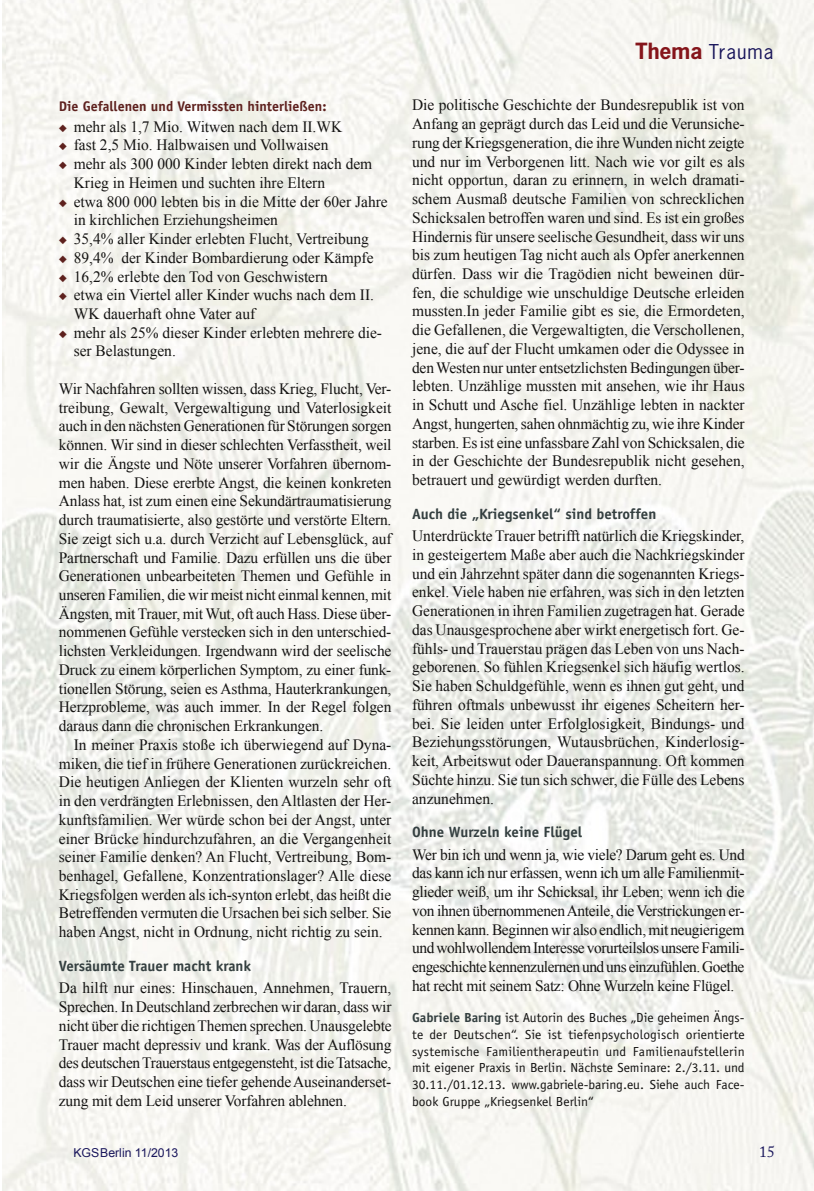
<style>
.page{position:relative;width:814px;height:1191px;background:#fff}
.page>*{position:absolute;margin:0;border:0;box-sizing:border-box;transform-origin:0 0}
.t1{font:19.25px "News Gothic Std";letter-spacing:.05em;color:#19165b}
.t2{font:15.75px/18.7px "Times New Roman";color:#141312;text-align:justify}
.t3{font:15.75px "Adobe Caslon";color:#19165b}
.t4{font:700 14.88px "Officina Sans";color:#343f40}
.t5{font:700 14px "Officina Sans";color:#5e211e}
.t6{font:13.12px/16.6px "Officina Sans Std";color:#141312;text-align:justify}
.t7{font:12.25px "Arial";color:#19165b}
.t8{font:10.5px/18.7px "Zapf Dingbats";color:#5e211e;text-align:justify}
.s1{font-weight:700;font-size:21px;color:#85151b}
.s2{font-family:"Officina Sans";font-weight:700;color:#343f40}
</style>
<div class="page">
<img style="left:3px;top:0;width:811px;height:1191px">
<svg style="left:59px;top:199px;width:8px;height:8px"></svg>
<svg style="left:59px;top:330px;width:8px;height:8px"></svg>
<p class="t5" style="left:59px;top:97px;width:269px">Die Gefallenen und Vermissten hinterließen:</p>
<p class="t2" style="left:74px;top:117px;width:315px;text-align:left">mehr als 1,7 Mio. Witwen nach dem II.WK<br>fast 2,5 Mio. Halbwaisen und Vollwaisen<br>mehr als 300 000 Kinder lebten direkt nach dem Krieg in Heimen und suchten ihre Eltern<br>etwa 800 000 lebten bis in die Mitte der 60er Jahre in kirchlichen Erziehungsheimen<br>35,4% aller Kinder erlebten Flucht, Vertreibung 89,4% der Kinder Bombardierung oder Kämpfe 16,2% erlebte den Tod von Geschwistern<br>etwa ein Viertel aller Kinder wuchs nach dem II.<br>WK dauerhaft ohne Vater auf<br>mehr als 25% dieser Kinder erlebten mehrere die&shy;ser Belastungen.</p>
<p class="t2" style="left:59px;top:379px;width:334px">Wir Nachfahren sollten wissen, dass Krieg, Flucht, Ver&shy;treibung, Gewalt, Vergewaltigung und Vaterlosigkeit auch in den nächsten Generationen für Störungen sorgen können. Wir sind in dieser schlechten Verfasstheit, weil wir die Ängste und Nöte unserer Vorfahren übernom&shy;men haben. Diese ererbte Angst, die keinen konkreten Anlass hat, ist zum einen eine Sekundärtraumatisierung durch traumatisierte, also gestörte und verstörte Eltern.<br>Sie zeigt sich u.a. durch Verzicht auf Lebensglück, auf Partnerschaft und Familie. Dazu erfüllen uns die über Generationen unbearbeiteten Themen und Gefühle in unseren Familien, die wir meist nicht einmal kennen, mit Ängsten, mit Trauer, mit Wut, oft auch Hass. Diese über&shy;nommenen Gefühle verstecken sich in den unterschied&shy;lichsten Verkleidungen. Irgendwann wird der seelische Druck zu einem körperlichen Symptom, zu einer funk&shy;tionellen Störung, seien es Asthma, Hauterkrankungen, Herzprobleme, was auch immer. In der Regel folgen daraus dann die chronischen Erkrankungen.</p>
<p class="t2" style="left:59px;top:735px;width:334px;text-indent:15px">In meiner Praxis stoße ich überwiegend auf Dyna&shy;miken, die tief in frühere Generationen zurückreichen.<br>Die heutigen Anliegen der Klienten wurzeln sehr oft in den verdrängten Erlebnissen, den Altlasten der Her&shy;kunftsfamilien. Wer würde schon bei der Angst, unter einer Brücke hindurchzufahren, an die Vergangenheit seiner Familie denken? An Flucht, Vertreibung, Bom&shy;benhagel, Gefallene, Konzentrationslager? Alle diese Kriegsfolgen werden als ich-synton erlebt, das heißt die Betreffenden vermuten die Ursachen bei sich selber. Sie haben Angst, nicht in Ordnung, nicht richtig zu sein.</p>
<p class="t4" style="left:59px;top:956px;width:194px">Versäumte Trauer macht krank</p>
<p class="t2" style="left:59px;top:978px;width:334px">Da hilft nur eines: Hinschauen, Annehmen, Trauern, Sprechen. In Deutschland zerbrechen wir daran, dass wir nicht über die richtigen Themen sprechen. Unausgelebte Trauer macht depressiv und krank. Was der Auflösung des deutschen Trauerstaus entgegensteht, ist die Tatsache, dass wir Deutschen eine tiefer gehende Auseinanderset&shy;zung mit dem Leid unserer Vorfahren ablehnen.</p>
<p class="t8" style="left:59px;top:119px;width:10px">◆ ◆ ◆</p>
<p class="t8" style="left:59px;top:231px;width:10px">◆ ◆ ◆ ◆</p>
<p class="t1" style="left:635px;top:40px;width:139px"><span class="s1">Thema</span> Trauma</p>
<p class="t2" style="left:412px;top:96px;width:334px">Die politische Geschichte der Bundesrepublik ist von Anfang an geprägt durch das Leid und die Verunsiche&shy;rung der Kriegsgeneration, die ihre Wunden nicht zeigte und nur im Verborgenen litt. Nach wie vor gilt es als nicht opportun, daran zu erinnern, in welch dramati&shy;schem Ausmaß deutsche Familien von schrecklichen Schicksalen betroffen waren und sind. Es ist ein großes Hindernis für unsere seelische Gesundheit, dass wir uns bis zum heutigen Tag nicht auch als Opfer anerkennen dürfen. Dass wir die Tragödien nicht beweinen dür&shy;fen, die schuldige wie unschuldige Deutsche erleiden mussten.In jeder Familie gibt es sie, die Ermordeten, die Gefallenen, die Vergewaltigten, die Verschollenen, jene, die auf der Flucht umkamen oder die Odyssee in den Westen nur unter entsetzlichsten Bedingungen über&shy;lebten. Unzählige mussten mit ansehen, wie ihr Haus in Schutt und Asche fiel. Unzählige lebten in nackter Angst, hungerten, sahen ohnmächtig zu, wie ihre Kinder starben. Es ist eine unfassbare Zahl von Schicksalen, die in der Geschichte der Bundesrepublik nicht gesehen, betrauert und gewürdigt werden durften.</p>
<p class="t4" style="left:412px;top:504px;width:246px">Auch die „Kriegsenkel“ sind betroffen</p>
<p class="t2" style="left:412px;top:526px;width:334px">Unterdrückte Trauer betrifft natürlich die Kriegskinder, in gesteigertem Maße aber auch die Nachkriegskinder und ein Jahrzehnt später dann die sogenannten Kriegs&shy;enkel. Viele haben nie erfahren, was sich in den letzten Generationen in ihren Familien zugetragen hat. Gerade das Unausgesprochene aber wirkt energetisch fort. Ge&shy;fühls- und Trauerstau prägen das Leben von uns Nach&shy;geborenen. So fühlen Kriegsenkel sich häufig wertlos.<br>Sie haben Schuldgefühle, wenn es ihnen gut geht, und führen oftmals unbewusst ihr eigenes Scheitern her&shy;bei. Sie leiden unter Erfolglosigkeit, Bindungs- und Beziehungsstörungen, Wutausbrüchen, Kinderlosig&shy;keit, Arbeitswut oder Daueranspannung. Oft kommen Süchte hinzu. Sie tun sich schwer, die Fülle des Lebens anzunehmen.</p>
<p class="t4" style="left:412px;top:823px;width:171px">Ohne Wurzeln keine Flügel</p>
<p class="t2" style="left:412px;top:845px;width:334px">Wer bin ich und wenn ja, wie viele? Darum geht es. Und das kann ich nur erfassen, wenn ich um alle Familienmit&shy;glieder weiß, um ihr Schicksal, ihr Leben; wenn ich die von ihnen übernommenen Anteile, die Verstrickungen er&shy;kennen kann. Beginnen wir also endlich, mit neugierigem und wohlwollendem Interesse vorurteilslos unsere Famili&shy;engeschichte kennenzulernen und uns einzufühlen. Goethe hat recht mit seinem Satz: Ohne Wurzeln keine Flügel.</p>
<p class="t6" style="left:412px;top:1009px;width:334px"><span class="s2">Gabriele Baring</span> ist Autorin des Buches „Die geheimen Ängs&shy;te der Deutschen“. Sie ist tiefenpsychologisch orientierte systemische Familientherapeutin und Familienaufstellerin mit eigener Praxis in Berlin. Nächste Seminare: 2./3.11. und 30.11./01.12.13. www.gabriele-baring.eu. Siehe auch Face&shy;book Gruppe „Kriegsenkel Berlin“</p>
<p class="t7" style="left:73px;top:1144px;width:106px">KGSBerlin 11/2013</p>
<p class="t3" style="left:759px;top:1142px;width:17px">15</p>
</div>
